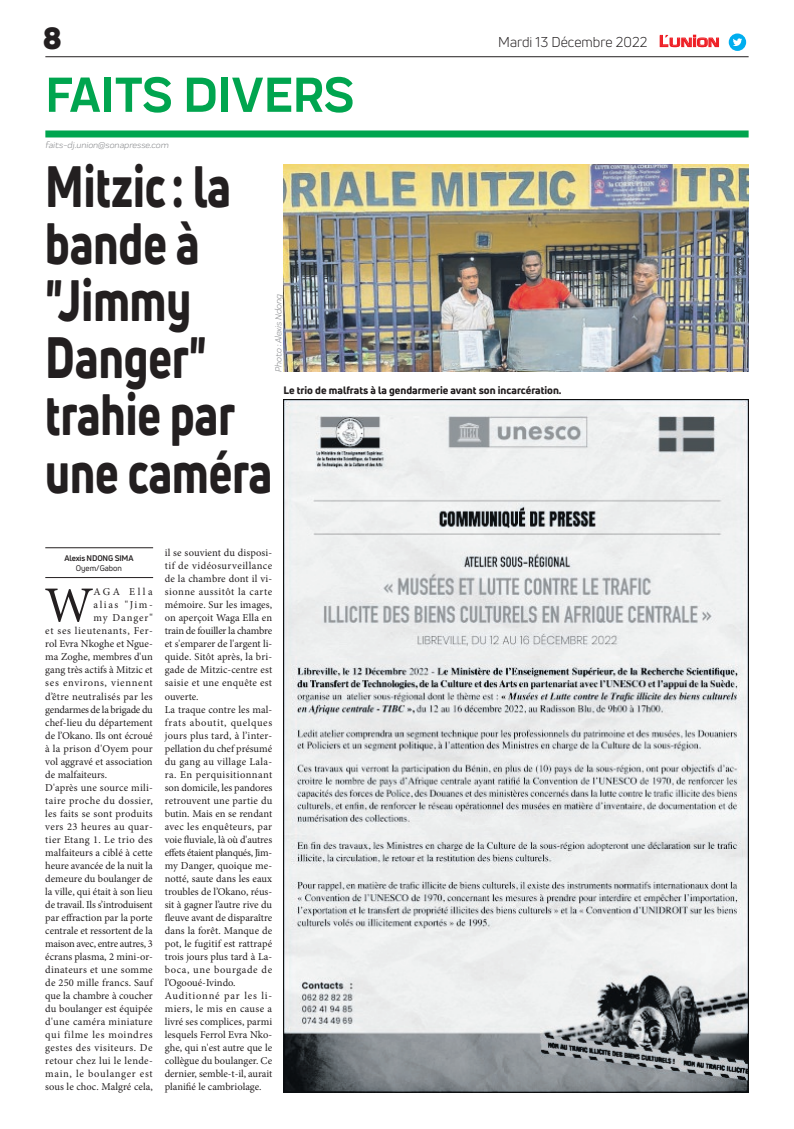
<style>
.page{position:relative;width:794px;height:1129px;background:#fff}
.page>*{position:absolute;margin:0;border:0;box-sizing:border-box;transform-origin:0 0}
.t1{font:800 57px/57px "Uni Neue";color:#231f20;scale:.78 1}
.t2{font:700 51px "Praktika";color:#00a54f}
.t3{font:50.5px "Minion Pro";color:#231f20}
.t4{font:900 30px "Uni Neue";color:#231f20}
.t5{font:14px "Uni Neue";color:#231f20}
.t6{font:10.5px/13px "Minion Pro";letter-spacing:.005em;color:#231f20}
.t7{font:10.5px "Minion Pro";letter-spacing:.035em;color:#231f20}
.t8{font:800 10.5px "Uni Neue";color:#231f20}
.t9{font:10.5px "Minion Pro";letter-spacing:.03em;color:#231f20}
.t10{font:10.5px "Minion Pro";letter-spacing:.025em;color:#231f20}
.t11{font:10.5px "Minion Pro";letter-spacing:.06em;color:#231f20}
.t12{font:10.5px "Minion Pro";letter-spacing:-.015em;color:#231f20}
.t13{font:10.5px "Minion Pro";letter-spacing:-.03em;color:#231f20}
.t14{font:10.5px "Minion Pro";letter-spacing:-.025em;color:#231f20}
.t15{font:10.5px "Minion Pro";letter-spacing:.055em;color:#231f20}
.t16{font:10.5px "Minion Pro";letter-spacing:.045em;color:#231f20}
.t17{font:10.5px "Minion Pro";letter-spacing:.065em;color:#231f20}
.t18{font:10.5px "Minion Pro";letter-spacing:.15em;color:#231f20}
.t19{font:10.5px "Minion Pro";letter-spacing:.08em;color:#231f20}
.t20{font:italic 9px "Praktika";color:#818386}
.t21{font:700 8px "Uni Neue";letter-spacing:-.02em;color:#231f20}
.t22{font:8px "Uni Neue";color:#231f20}
.s1{font-family:"Eurostile";font-weight:600;font-size:14.9px;color:#ee1d23}
.s2{font-family:"Eurostile";font-weight:600;font-size:11.4px;color:#ee1d23}
</style>
<div class="page">
<hr style="left:45px;top:56px;width:703px;height:1px;background:#231f20">
<div style="left:45px;top:130px;width:703px;height:7px;background:#00a54f"></div>
<img style="left:283px;top:400px;width:465px;height:691px">
<hr style="left:45px;top:577px;width:108px;height:1px;background:#231f20">
<hr style="left:45px;top:547px;width:108px;height:1px;background:#231f20">
<img style="left:283px;top:164px;width:465px;height:208px">
<svg style="left:659px;top:35px;width:60px;height:12px"></svg>
<svg style="left:728px;top:33px;width:18px;height:18px"></svg>
<svg style="left:732px;top:38px;width:10px;height:8px"></svg>
<h3 class="t4" style="left:43px;top:17px;width:21px">8</h3>
<h3 class="t5" style="left:498px;top:34px;width:223px">Mardi 13 Décembre 2022 <span class="s1">L</span><span class="s2">UNION</span></h3>
<h2 class="t2" style="left:45px;top:54px;width:310px">FAITS DIVERS</h2>
<p class="t20" style="left:45px;top:139px;width:125px">faits-dj.union@sonapresse.com</p>
<h1 class="t1" style="left:45px;top:157px;width:292px">Mitzic : la bande à "Jimmy<br>Danger" trahie par une caméra</h1>
<p class="t20" style="left:272px;top:372px;width:79px;rotate:-90deg">Photo : Alexis Ndong</p>
<p class="t8" style="left:283px;top:383px;width:279px">Le trio de malfrats à la gendarmerie avant son incarcération.</p>
<p class="t21" style="left:65px;top:552px;width:70px">Alexis NDONG SIMA</p>
<p class="t22" style="left:76px;top:563px;width:48px">Oyem/Gabon</p>
<h3 class="t3" style="left:44px;top:571px;width:51px">W</h3>
<p class="t6" style="left:94px;top:585px;width:61px">AGA Ella</p>
<p class="t18" style="left:94px;top:598px;width:61px">alias "Jim-</p>
<p class="t19" style="left:94px;top:611px;width:61px">my Danger"</p>
<p class="t15" style="left:45px;top:624px;width:109px">et ses lieutenants, Fer-</p>
<p class="t6" style="left:45px;top:637px;width:109px">rol Evra Nkoghe et Ngue-</p>
<p class="t6" style="left:45px;top:650px;width:109px">ma Zoghe, membres d'un</p>
<p class="t6" style="left:45px;top:663px;width:109px">gang très actifs à Mitzic et</p>
<p class="t17" style="left:45px;top:676px;width:109px">ses environs, viennent</p>
<p class="t9" style="left:45px;top:689px;width:109px">d’être neutralisés par les</p>
<p class="t14" style="left:45px;top:702px;width:109px">gendarmes de la brigade du</p>
<p class="t6" style="left:45px;top:715px;width:109px">chef-lieu du département</p>
<p class="t6" style="left:45px;top:728px;width:109px">de l’Okano. Ils ont écroué</p>
<p class="t6" style="left:45px;top:741px;width:109px">à la prison d'Oyem pour</p>
<p class="t6" style="left:45px;top:754px;width:109px">vol aggravé et association</p>
<p class="t6" style="left:45px;top:767px;width:63px">de malfaiteurs.</p>
<p class="t6" style="left:45px;top:780px;width:109px">D'après une source mili-</p>
<p class="t7" style="left:45px;top:793px;width:109px">taire proche du dossier,</p>
<p class="t10" style="left:45px;top:806px;width:109px">les faits se sont produits</p>
<p class="t7" style="left:45px;top:819px;width:109px">vers 23 heures au quar-</p>
<p class="t7" style="left:45px;top:832px;width:109px">tier Etang 1. Le trio des</p>
<p class="t6" style="left:45px;top:845px;width:109px">malfaiteurs a ciblé à cette</p>
<p class="t6" style="left:45px;top:858px;width:109px">heure avancée de la nuit la</p>
<p class="t6" style="left:45px;top:871px;width:109px">demeure du boulanger de</p>
<p class="t6" style="left:45px;top:884px;width:109px">la ville, qui était à son lieu</p>
<p class="t12" style="left:45px;top:897px;width:109px">de travail. Ils s’introduisent</p>
<p class="t6" style="left:45px;top:910px;width:109px">par effraction par la porte</p>
<p class="t6" style="left:45px;top:923px;width:109px">centrale et ressortent de la</p>
<p class="t13" style="left:45px;top:936px;width:109px">maison avec, entre autres, 3</p>
<p class="t6" style="left:45px;top:949px;width:109px">écrans plasma, 2 mini-or-</p>
<p class="t10" style="left:45px;top:962px;width:109px">dinateurs et une somme</p>
<p class="t6" style="left:45px;top:975px;width:109px">de 250 mille francs. Sauf</p>
<p class="t6" style="left:45px;top:988px;width:109px">que la chambre à coucher</p>
<p class="t6" style="left:45px;top:1001px;width:109px">du boulanger est équipée</p>
<p class="t7" style="left:45px;top:1014px;width:109px">d'une caméra miniature</p>
<p class="t11" style="left:45px;top:1027px;width:109px">qui filme les moindres</p>
<p class="t16" style="left:45px;top:1040px;width:109px">gestes des visiteurs. De</p>
<p class="t9" style="left:45px;top:1053px;width:109px">retour chez lui le lende-</p>
<p class="t11" style="left:45px;top:1066px;width:109px">main, le boulanger est</p>
<p class="t6" style="left:45px;top:1079px;width:109px">sous le choc. Malgré cela,</p>
<p class="t6" style="left:165px;top:546px;width:109px">il se souvient du disposi&shy;tif de vidéosurveillance de la chambre dont il vi&shy;sionne aussitôt la carte mémoire. Sur les images, on aperçoit Waga Ella en train de fouiller la chambre et s'emparer de l'argent li&shy;quide. Sitôt après, la bri&shy;gade de Mitzic-centre est saisie et une enquête est ouverte.<br>La traque contre les mal&shy;frats aboutit, quelques jours plus tard, à l’inter&shy;pellation du chef présumé du gang au village Lala&shy;ra. En perquisitionnant son domicile, les pandores retrouvent une partie du butin. Mais en se rendant avec les enquêteurs, par voie fluviale, là où d'autres effets étaient planqués, Jim&shy;my Danger, quoique me&shy;notté, saute dans les eaux troubles de l’Okano, réus&shy;sit à gagner l’autre rive du fleuve avant de disparaître dans la forêt. Manque de pot, le fugitif est rattrapé trois jours plus tard à La&shy;boca, une bourgade de l’Ogooué-Ivindo.<br>Auditionné par les li&shy;miers, le mis en cause a livré ses complices, parmi lesquels Ferrol Evra Nko&shy;ghe, qui n'est autre que le collègue du boulanger. Ce dernier, semble-t-il, aurait planifié le cambriolage.</p>
</div>
